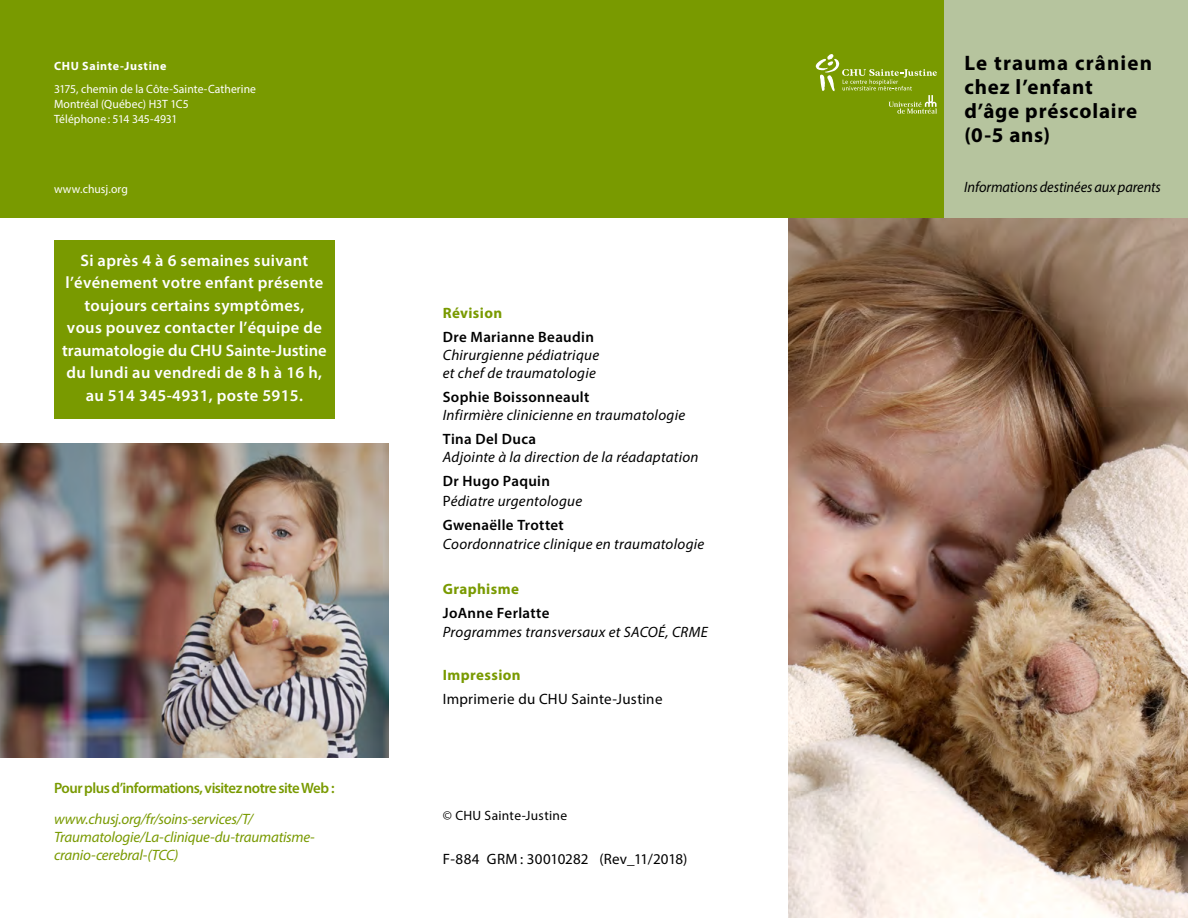
<style>
.page{position:relative;width:1188px;height:918px;background:#fff}
.page>*{position:absolute;margin:0;border:0;box-sizing:border-box;transform-origin:0 0}
.t1{font:700 21px/24px "Myriad Pro";letter-spacing:.04em;color:#000}
.t2{font:600 16.5px/22.5px "Myriad Pro";letter-spacing:.02em;color:#fff;text-align:center}
.t3{font:italic 15px/18px "Myriad Pro";letter-spacing:.02em;color:#000}
.t4{font:italic 15px/18px "Myriad Pro";letter-spacing:-.015em;color:#799a00}
.t5{font:600 15px "Myriad Pro";letter-spacing:.02em;color:#000}
.t6{font:15px "Myriad Pro";letter-spacing:.015em;color:#000}
.t7{font:600 15px "Myriad Pro";letter-spacing:-.03em;color:#799a00}
.t8{font:italic 15px "Myriad Pro";letter-spacing:-.005em;color:#000;scale:.96 1}
.t9{font:700 15px "Myriad Pro";letter-spacing:.025em;color:#799a00}
.t10{font:13.5px "Myriad Pro";letter-spacing:.02em;color:#000}
.t11{font:12px/15px "Myriad Pro";letter-spacing:.005em;color:#fff}
.t12{font:700 12px "Myriad Pro";letter-spacing:.055em;color:#fff}
.s1{font-weight:600;font-style:normal}
.s2{font-style:normal}
</style>
<div class="page">
<img style="left:788px;top:217px;width:400px;height:701px">
<img style="left:0;top:443px;width:389px;height:314px">
<div style="left:0;top:0;width:1188px;height:217px;background:#799a00"></div>
<div style="left:944px;top:0;width:244px;height:217px;background:#b6c49e"></div>
<svg style="left:815px;top:54px;width:122px;height:60px"></svg>
<div style="left:54px;top:240px;width:281px;height:178px;background:#799a00"></div>
<p class="t12" style="left:54px;top:58px;width:114px">CHU Sainte-Justine</p>
<p class="t11" style="left:54px;top:82px;width:204px">3175, chemin de la Côte-Sainte-Catherine<br>Montréal (Québec) H3T 1C5<br>Téléphone: 514 345-4931</p>
<p class="t11" style="left:54px;top:182px;width:75px">www.chusj.org</p>
<p class="t2" style="left:62px;top:248px;width:266px">Si après 4 à 6 semaines suivant l’événement votre enfant présente toujours certains symptômes,<br>vous pouvez contacter l’équipe de traumatologie du CHU Sainte-Justine du lundi au vendredi de 8 h à 16 h, au 514 345-4931, poste 5915.</p>
<p class="t7" style="left:54px;top:778px;width:282px">Pour plus d’informations, visitez notre site Web :</p>
<p class="t4" style="left:54px;top:810px;width:262px">www.chusj.org/fr/soins-services/T/<br>Traumatologie/La-clinique-du-traumatisme&shy;cranio-cerebral-(TCC)</p>
<p class="t9" style="left:443px;top:303px;width:61px">Révision</p>
<p class="t5" style="left:443px;top:327px;width:153px">Dre Marianne Beaudin</p>
<p class="t3" style="left:443px;top:346px;width:158px">Chirurgienne pédiatrique et chef de traumatologie</p>
<p class="t5" style="left:443px;top:387px;width:148px">Sophie Boissonneault</p>
<p class="t3" style="left:443px;top:406px;width:244px">Infirmière clinicienne en traumatologie</p>
<p class="t5" style="left:443px;top:429px;width:95px">Tina Del Duca</p>
<p class="t3" style="left:443px;top:448px;width:257px">Adjointe à la direction de la réadaptation</p>
<p class="t3" style="left:443px;top:471px;width:141px;line-height:19.5px"><span class="s1">Dr Hugo Paquin<br></span><span class="s2">P</span>édiatre urgentologue</p>
<p class="t5" style="left:443px;top:515px;width:123px">Gwenaëlle Trottet</p>
<p class="t3" style="left:443px;top:535px;width:263px">Coordonnatrice clinique en traumatologie</p>
<p class="t9" style="left:443px;top:579px;width:78px">Graphisme</p>
<p class="t5" style="left:443px;top:603px;width:108px">JoAnne Ferlatte</p>
<p class="t3" style="left:443px;top:623px;width:267px">Programmes transversaux et SACOÉ, CRME</p>
<p class="t9" style="left:443px;top:665px;width:79px">Impression</p>
<p class="t6" style="left:443px;top:690px;width:221px">Imprimerie du CHU Sainte-Justine</p>
<p class="t10" style="left:443px;top:807px;width:126px">© CHU Sainte-Justine</p>
<p class="t6" style="left:443px;top:850px;width:246px">F-884 GRM : 30010282 (Rev_11/2018)</p>
<h1 class="t1" style="left:964px;top:50px;width:189px">Le trauma crânien chez l’enfant d’âge préscolaire (0-5 ans)</h1>
<p class="t8" style="left:964px;top:178px;width:206px">Informations destinées aux parents</p>
</div>
